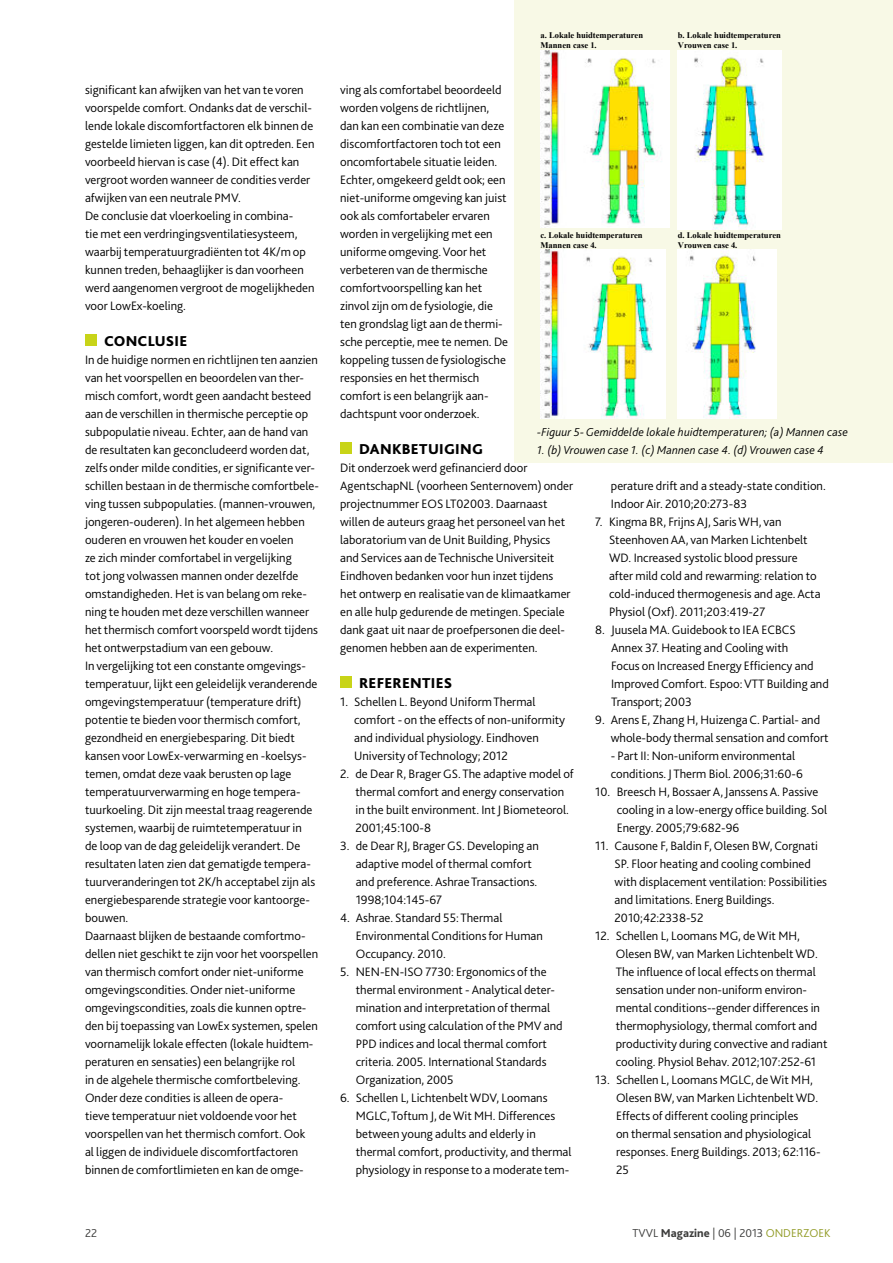
<style>
.page{position:relative;width:893px;height:1263px;background:#fff}
.page>*{position:absolute;margin:0;border:0;box-sizing:border-box;transform-origin:0 0}
.t1{font:800 15px "Bliss 2";letter-spacing:.02em;color:#000}
.t2{font:300 12.75px/18px "Bliss 2";color:#000}
.t3{font:italic 300 12px "Bliss 2";letter-spacing:.01em;color:#000}
.t4{font:300 12px "Bliss 2";color:#3c3c3b}
.t5{font:700 8.55px/9.9px "Times New Roman";color:#000}
.s1{font-weight:800}
.s2{color:#919b26}
</style>
<div class="page">
<div style="left:514px;top:0;width:379px;height:463px;background:#f8f9e6"></div>
<div style="left:85px;top:335px;width:12px;height:11px;background:#c8d418"></div>
<div style="left:340px;top:443px;width:12px;height:11px;background:#c8d418"></div>
<div style="left:340px;top:677px;width:12px;height:11px;background:#c8d418"></div>
<img style="left:541px;top:50px;width:128px;height:177px">
<img style="left:678px;top:50px;width:103px;height:180px">
<img style="left:541px;top:249px;width:125px;height:169px">
<img style="left:678px;top:249px;width:99px;height:169px">
<p class="t2" style="left:85px;top:82px;width:231px">significant kan afwijken van het van te voren voorspelde comfort. Ondanks dat de verschil&shy;lende lokale discomfortfactoren elk binnen de gestelde limieten liggen, kan dit optreden. Een voorbeeld hiervan is case (4). Dit effect kan vergroot worden wanneer de condities verder afwijken van een neutrale PMV.<br>De conclusie dat vloerkoeling in combina-<br>tie met een verdringingsventilatiesysteem, waarbij temperatuurgradiënten tot 4K/m op kunnen treden, behaaglijker is dan voorheen werd aangenomen vergroot de mogelijkheden voor LowEx-koeling.</p>
<p class="t1" style="left:104px;top:336px;width:85px">CONCLUSIE</p>
<p class="t2" style="left:85px;top:352px;width:235px">In de huidige normen en richtlijnen ten aanzien van het voorspellen en beoordelen van ther&shy;misch comfort, wordt geen aandacht besteed aan de verschillen in thermische perceptie op subpopulatie niveau. Echter, aan de hand van de resultaten kan geconcludeerd worden dat, zelfs onder milde condities, er significante ver&shy;schillen bestaan in de thermische comfortbele&shy;ving tussen subpopulaties. (mannen-vrouwen, jongeren-ouderen). In het algemeen hebben ouderen en vrouwen het kouder en voelen<br>ze zich minder comfortabel in vergelijking<br>tot jong volwassen mannen onder dezelfde omstandigheden. Het is van belang om reke&shy;ning te houden met deze verschillen wanneer het thermisch comfort voorspeld wordt tijdens het ontwerpstadium van een gebouw.<br>In vergelijking tot een constante omgevings&shy;temperatuur, lijkt een geleidelijk veranderende omgevingstemperatuur (temperature drift) potentie te bieden voor thermisch comfort, gezondheid en energiebesparing. Dit biedt kansen voor LowEx-verwarming en -koelsys&shy;temen, omdat deze vaak berusten op lage temperatuurverwarming en hoge tempera&shy;tuurkoeling. Dit zijn meestal traag reagerende systemen, waarbij de ruimtetemperatuur in<br>de loop van de dag geleidelijk verandert. De resultaten laten zien dat gematigde tempera&shy;tuurveranderingen tot 2K/h acceptabel zijn als energiebesparende strategie voor kantoorge&shy;bouwen.<br>Daarnaast blijken de bestaande comfortmo&shy;dellen niet geschikt te zijn voor het voorspellen van thermisch comfort onder niet-uniforme omgevingscondities. Onder niet-uniforme omgevingscondities, zoals die kunnen optre&shy;den bij toepassing van LowEx systemen, spelen voornamelijk lokale effecten (lokale huidtem&shy;peraturen en sensaties) een belangrijke rol<br>in de algehele thermische comfortbeleving.<br>Onder deze condities is alleen de opera-<br>tieve temperatuur niet voldoende voor het voorspellen van het thermisch comfort. Ook<br>al liggen de individuele discomfortfactoren binnen de comfortlimieten en kan de omge-</p>
<p class="t5" style="left:540px;top:32px;width:104px">a. Lokale huidtemperaturen<br>Mannen case 1.</p>
<p class="t5" style="left:678px;top:32px;width:105px">b. Lokale huidtemperaturen<br>Vrouwen case 1.</p>
<p class="t2" style="left:340px;top:82px;width:169px">ving als comfortabel beoordeeld worden volgens de richtlijnen, dan kan een combinatie van deze discomfortfactoren toch tot een oncomfortabele situatie leiden.<br>Echter, omgekeerd geldt ook; een niet-uniforme omgeving kan juist ook als comfortabeler ervaren worden in vergelijking met een uniforme omgeving. Voor het verbeteren van de thermische comfortvoorspelling kan het zinvol zijn om de fysiologie, die ten grondslag ligt aan de thermi&shy;sche perceptie, mee te nemen. De koppeling tussen de fysiologische responsies en het thermisch comfort is een belangrijk aan&shy;dachtspunt voor onderzoek.</p>
<p class="t1" style="left:359px;top:444px;width:125px">DANKBETUIGING</p>
<p class="t2" style="left:340px;top:460px;width:235px">Dit onderzoek werd gefinancierd door AgentschapNL (voorheen Senternovem) onder projectnummer EOS LT02003. Daarnaast willen de auteurs graag het personeel van het laboratorium van de Unit Building, Physics<br>and Services aan de Technische Universiteit Eindhoven bedanken voor hun inzet tijdens het ontwerp en realisatie van de klimaatkamer en alle hulp gedurende de metingen. Speciale dank gaat uit naar de proefpersonen die deel&shy;genomen hebben aan de experimenten.</p>
<p class="t1" style="left:359px;top:678px;width:95px">REFERENTIES</p>
<p class="t2" style="left:354px;top:694px;width:212px;text-indent:-14px">1. Schellen L. Beyond Uniform Thermal comfort - on the effects of non-uniformity and individual physiology. Eindhoven University of Technology; 2012</p>
<p class="t2" style="left:355px;top:766px;width:220px;text-indent:-15px">2. de Dear R, Brager GS. The adaptive model of thermal comfort and energy conservation in the built environment. Int J Biometeorol.<br>2001;45:100-8</p>
<p class="t2" style="left:356px;top:838px;width:185px;text-indent:-16px">3. de Dear RJ, Brager GS. Developing an adaptive model of thermal comfort and preference. Ashrae Transactions.<br>1998;104:145-67</p>
<p class="t2" style="left:356px;top:910px;width:189px;text-indent:-16px">4. Ashrae. Standard 55: Thermal<br>Environmental Conditions for Human<br>Occupancy. 2010.</p>
<p class="t2" style="left:356px;top:964px;width:208px;text-indent:-16px">5. NEN-EN-ISO 7730: Ergonomics of the thermal environment - Analytical deter&shy;mination and interpretation of thermal comfort using calculation of the PMV and PPD indices and local thermal comfort criteria. 2005. International Standards Organization, 2005</p>
<p class="t2" style="left:356px;top:1090px;width:217px;text-indent:-16px">6. Schellen L, Lichtenbelt WDV, Loomans MGLC, Toftum J, de Wit MH. Differences between young adults and elderly in thermal comfort, productivity, and thermal physiology in response to a moderate tem-</p>
<p class="t5" style="left:540px;top:231px;width:104px">c. Lokale huidtemperaturen<br>Mannen case 4.</p>
<p class="t5" style="left:678px;top:231px;width:105px">d. Lokale huidtemperaturen<br>Vrouwen case 4.</p>
<p class="t3" style="left:537px;top:427px;width:312px">-Figuur 5- Gemiddelde lokale huidtemperaturen; (a) Mannen case</p>
<p class="t3" style="left:537px;top:445px;width:288px">1. (b) Vrouwen case 1. (c) Mannen case 4. (d) Vrouwen case 4</p>
<p class="t2" style="left:611px;top:478px;width:216px">perature drift and a steady-state condition.<br>Indoor Air. 2010;20:273-83</p>
<p class="t2" style="left:609px;top:514px;width:213px;text-indent:-14px">7. Kingma BR, Frijns AJ, Saris WH, van Steenhoven AA, van Marken Lichtenbelt WD. Increased systolic blood pressure after mild cold and rewarming: relation to cold-induced thermogenesis and age. Acta Physiol (Oxf). 2011;203:419-27</p>
<p class="t2" style="left:611px;top:622px;width:219px;text-indent:-16px">8. Juusela MA. Guidebook to IEA ECBCS Annex 37. Heating and Cooling with<br>Focus on Increased Energy Efficiency and Improved Comfort. Espoo: VTT Building and Transport; 2003</p>
<p class="t2" style="left:611px;top:712px;width:220px;text-indent:-15px">9. Arens E, Zhang H, Huizenga C. Partial- and whole-body thermal sensation and comfort</p>
<p class="t2" style="left:611px;top:748px;width:194px">- Part II: Non-uniform environmental conditions. J Therm Biol. 2006;31:60-6</p>
<p class="t2" style="left:617px;top:784px;width:212px;text-indent:-21px">10. Breesch H, Bossaer A, Janssens A. Passive cooling in a low-energy office building. Sol<br>Energy. 2005;79:682-96</p>
<p class="t2" style="left:614px;top:838px;width:214px;text-indent:-19px">11. Causone F, Baldin F, Olesen BW, Corgnati SP. Floor heating and cooling combined with displacement ventilation: Possibilities and limitations. Energ Buildings.<br>2010;42:2338-52</p>
<p class="t2" style="left:616px;top:928px;width:213px;text-indent:-20px">12. Schellen L, Loomans MG, de Wit MH, Olesen BW, van Marken Lichtenbelt WD.<br>The influence of local effects on thermal sensation under non-uniform environ&shy;mental conditions--gender differences in thermophysiology, thermal comfort and productivity during convective and radiant cooling. Physiol Behav. 2012;107:252-61</p>
<p class="t2" style="left:616px;top:1072px;width:206px;text-indent:-21px">13. Schellen L, Loomans MGLC, de Wit MH, Olesen BW, van Marken Lichtenbelt WD.<br>Effects of different cooling principles<br>on thermal sensation and physiological responses. Energ Buildings. 2013; 62:116- 25</p>
<p class="t4" style="left:85px;top:1228px;width:14px">22</p>
<p class="t4" style="left:632px;top:1228px;width:199px">TVVL <span class="s1">Magazine</span> | 06 | 2013 <span class="s2">ONDERZOEK</span></p>
</div>
